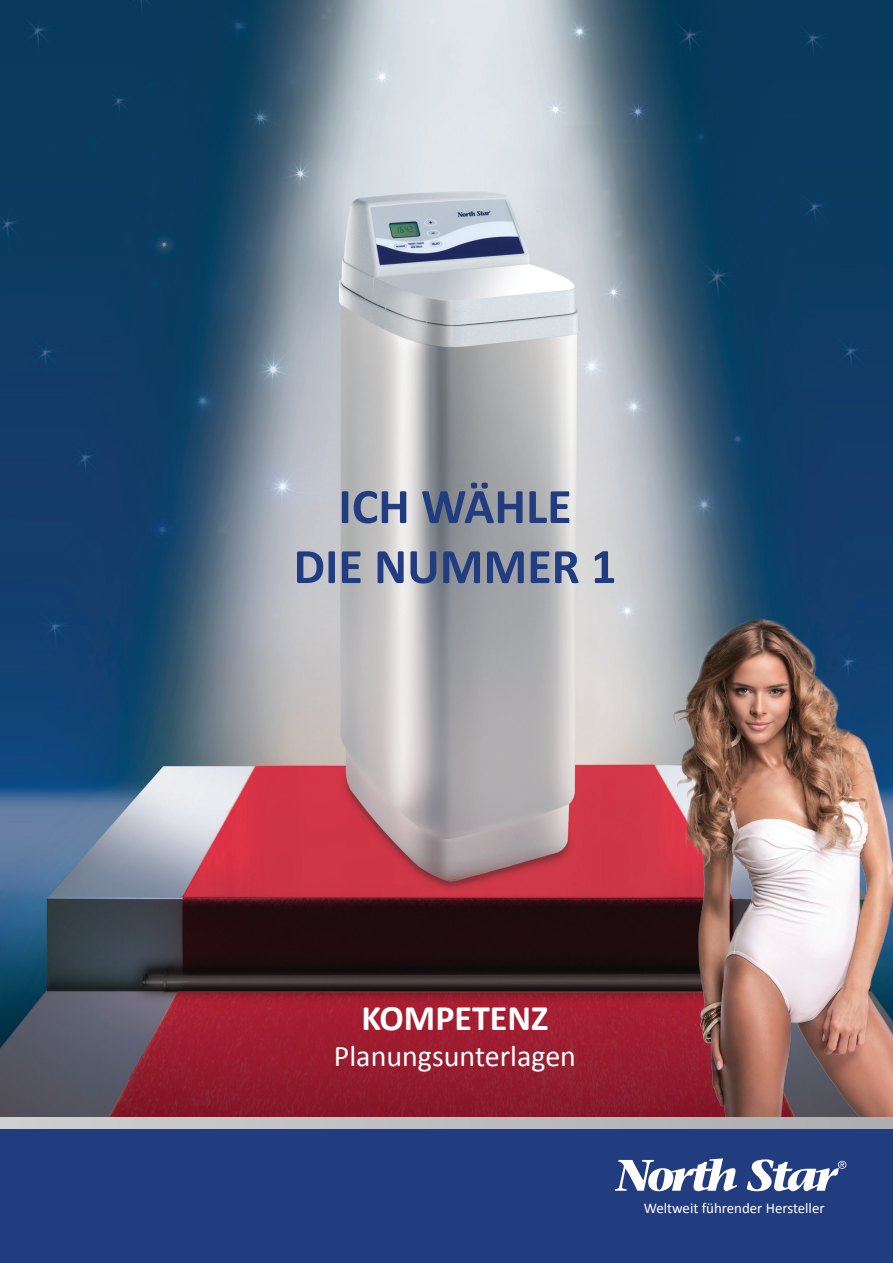
<style>
.page{position:relative;width:893px;height:1263px;background:#fff}
.page>*{position:absolute;margin:0;border:0;box-sizing:border-box;transform-origin:0 0}
.t1{font:700 49.95px/60px "Calibri";color:#223c80;text-align:center}
.t2{font:700 36px "Calibri";color:#fff}
.t3{font:30px "Calibri";color:#fff}
.t4{font:14.85px "Calibri";color:#fff}
</style>
<div class="page">
<div style="left:0;top:1128px;width:893px;height:135px;background:#223c80"></div>
<img style="left:0;top:0;width:893px;height:1118px">
<svg style="left:615px;top:1158px;width:122px;height:33px"></svg>
<svg style="left:747px;top:1159px;width:99px;height:32px"></svg>
<img style="left:673px;top:618px;width:220px;height:499px">
<svg style="left:0;top:1118px;width:893px;height:11px;background:#bcbdc0"></svg>
<h1 class="t1" style="left:294px;top:476px;width:324px">ICH WÄHLE<br>DIE NUMMER 1</h1>
<h2 class="t2" style="left:361px;top:995px;width:188px">KOMPETENZ</h2>
<h3 class="t3" style="left:334px;top:1037px;width:244px">Planungsunterlagen</h3>
<p class="t4" style="left:644px;top:1199px;width:182px">Weltweit führender Hersteller</p>
</div>
